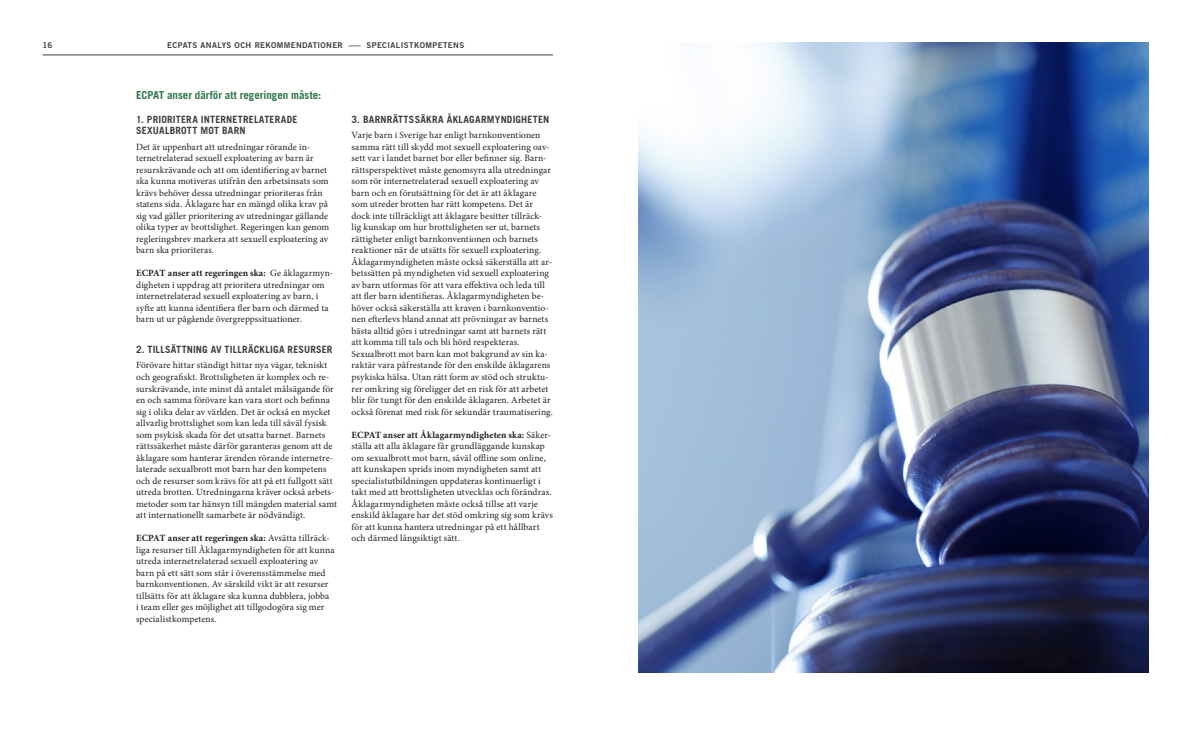
<style>
.page{position:relative;width:1191px;height:738px;background:#fff}
.page>*{position:absolute;margin:0;border:0;box-sizing:border-box;transform-origin:0 0}
.Mellanrubrik_1_0{font:700 11px "Trade Gothic LT Std";color:#2c754d}
.Mellanrubrik_2_0{font:700 10px/11.5px "Trade Gothic LT Std";letter-spacing:.025em;color:#3e3e3f}
.Bröd_första_raden{font:9.5px/11.5px "Minion Pro";letter-spacing:.01em;color:#231f20}
.Ingress_1{font:8px "Trade Gothic LT Std Bd 2";letter-spacing:.05em;color:#3e3e3f}
.s1{font-weight:700}
</style>
<div class="page">
<hr style="left:43px;top:55px;width:510px;height:1px;background:#3e3e3f">
<img style="left:638px;top:42px;width:510px;height:630px">
<p class="Ingress_1" style="left:43px;top:40px;width:11px">16</p>
<p class="Ingress_1" style="left:167px;top:40px;width:299px">ECPATS ANALYS OCH REKOMMENDATIONER ––– SPECIALISTKOMPETENS</p>
<p class="Mellanrubrik_1_0" style="left:136px;top:88px;width:187px">ECPAT anser därför att regeringen måste:</p>
<p class="Mellanrubrik_2_0" style="left:136px;top:113px;width:163px">1. PRIORITERA INTERNETRELATERADE<br>SEXUALBROTT MOT BARN</p>
<p class="Bröd_första_raden" style="left:136px;top:141px;width:195px">Det är uppenbart att utredningar rörande in&shy;ternetrelaterad sexuell exploatering av barn är resurskrävande och att om identifiering av barnet ska kunna motiveras utifrån den arbetsinsats som krävs behöver dessa utredningar prioriteras från statens sida. Åklagare har en mängd olika krav på sig vad gäller prioritering av utredningar gällande olika typer av brottslighet. Regeringen kan genom regleringsbrev markera att sexuell exploatering av barn ska prioriteras.</p>
<p class="Bröd_första_raden" style="left:136px;top:267px;width:199px"><span class="s1">ECPAT anser att regeringen ska:</span> Ge åklagarmyn&shy;digheten i uppdrag att prioritera utredningar om internetrelaterad sexuell exploatering av barn, i syfte att kunna identifiera fler barn och därmed ta barn ut ur pågående övergreppssituationer.</p>
<p class="Mellanrubrik_2_0" style="left:136px;top:343px;width:198px">2. TILLSÄTTNING AV TILLRÄCKLIGA RESURSER</p>
<p class="Bröd_första_raden" style="left:136px;top:359px;width:203px">Förövare hittar ständigt hittar nya vägar, tekniskt och geografiskt. Brottsligheten är komplex och re&shy;surskrävande, inte minst då antalet målsägande för en och samma förövare kan vara stort och befinna sig i olika delar av världen. Det är också en mycket allvarlig brottslighet som kan leda till såväl fysisk som psykisk skada för det utsatta barnet. Barnets rättssäkerhet måste därför garanteras genom att de åklagare som hanterar ärenden rörande internetre&shy;laterade sexualbrott mot barn har den kompetens och de resurser som krävs för att på ett fullgott sätt utreda brotten. Utredningarna kräver också arbets&shy;metoder som tar hänsyn till mängden material samt att internationellt samarbete är nödvändigt.</p>
<p class="Bröd_första_raden" style="left:136px;top:532px;width:200px"><span class="s1">ECPAT anser att regeringen ska:</span> Avsätta tillräck&shy;liga resurser till Åklagarmyndigheten för att kunna utreda internetrelaterad sexuell exploatering av barn på ett sätt som står i överensstämmelse med barnkonventionen. Av särskild vikt är att resurser tillsätts för att åklagare ska kunna dubblera, jobba<br>i team eller ges möjlighet att tillgodogöra sig mer specialistkompetens.</p>
<p class="Mellanrubrik_2_0" style="left:351px;top:113px;width:199px">3. BARNRÄTTSSÄKRA ÅKLAGARMYNDIGHETEN</p>
<p class="Bröd_första_raden" style="left:351px;top:129px;width:202px">Varje barn i Sverige har enligt barnkonventionen samma rätt till skydd mot sexuell exploatering oav&shy;sett var i landet barnet bor eller befinner sig. Barn&shy;rättsperspektivet måste genomsyra alla utredningar som rör internetrelaterad sexuell exploatering av barn och en förutsättning för det är att åklagare som utreder brotten har rätt kompetens. Det är dock inte tillräckligt att åklagare besitter tillräck&shy;lig kunskap om hur brottsligheten ser ut, barnets rättigheter enligt barnkonventionen och barnets reaktioner när de utsätts för sexuell exploatering.<br>Åklagarmyndigheten måste också säkerställa att ar&shy;betssätten på myndigheten vid sexuell exploatering av barn utformas för att vara effektiva och leda till att fler barn identifieras. Åklagarmyndigheten be&shy;höver också säkerställa att kraven i barnkonventio&shy;nen efterlevs bland annat att prövningar av barnets bästa alltid görs i utredningar samt att barnets rätt att komma till tals och bli hörd respekteras.</p>
<p class="Bröd_första_raden" style="left:351px;top:348px;width:203px">Sexualbrott mot barn kan mot bakgrund av sin ka&shy;raktär vara påfrestande för den enskilde åklagarens psykiska hälsa. Utan rätt form av stöd och struktu&shy;rer omkring sig föreligger det en risk för att arbetet blir för tungt för den enskilde åklagaren. Arbetet är också förenat med risk för sekundär traumatisering.</p>
<p class="Bröd_första_raden" style="left:351px;top:428px;width:203px"><span class="s1">ECPAT anser att Åklagarmyndigheten ska:</span> Säker&shy;ställa att alla åklagare får grundläggande kunskap om sexualbrott mot barn, såväl offline som online, att kunskapen sprids inom myndigheten samt att specialistutbildningen uppdateras kontinuerligt i takt med att brottsligheten utvecklas och förändras.<br>Åklagarmyndigheten måste också tillse att varje enskild åklagare har det stöd omkring sig som krävs för att kunna hantera utredningar på ett hållbart och därmed långsiktigt sätt.</p>
</div>
